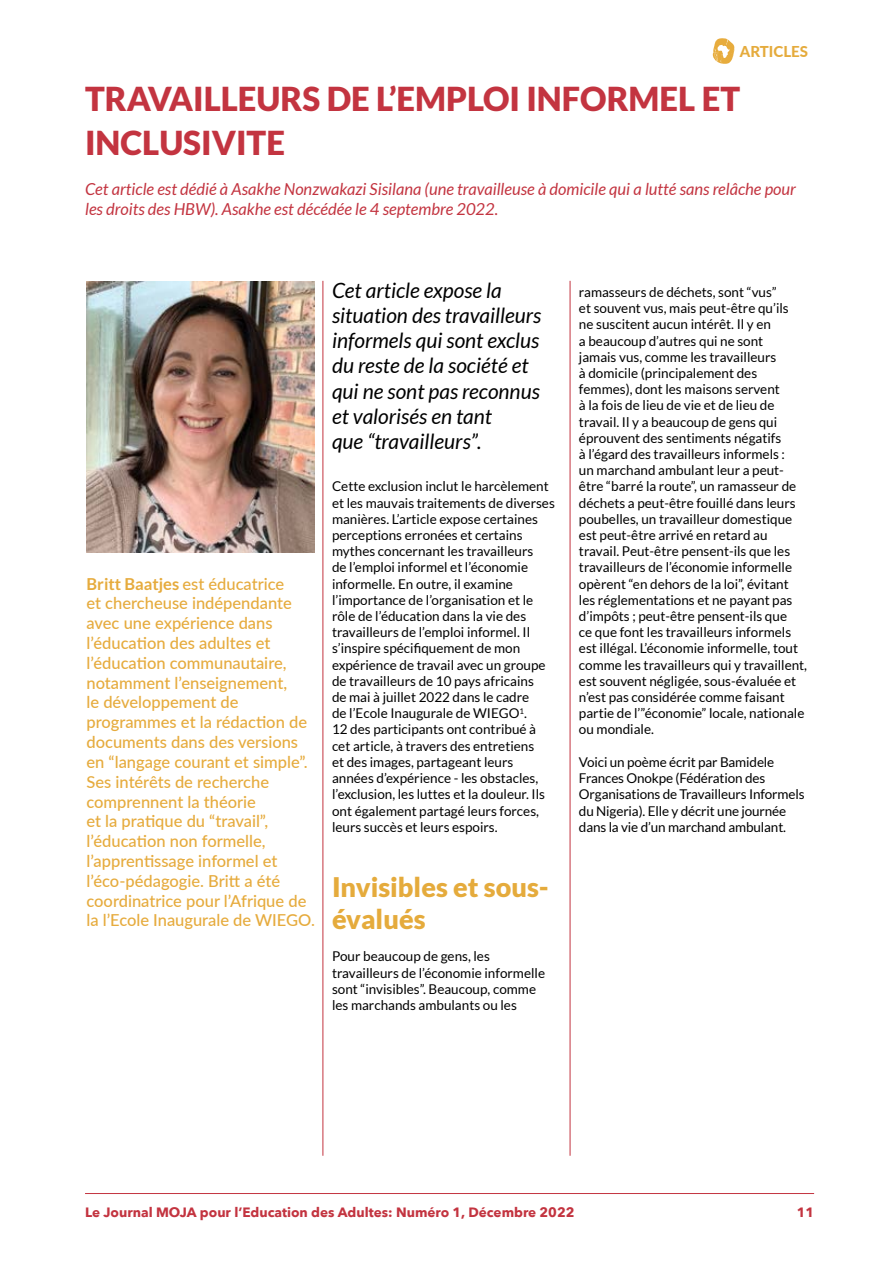
<style>
.page{position:relative;width:893px;height:1263px;background:#fff}
.page>*{position:absolute;margin:0;border:0;box-sizing:border-box;transform-origin:0 0}
.t1{font:900 33px/43.2px "Lato";color:#c33440}
.t2{font:900 27px/32.4px "Lato";color:#e5ab3c}
.t3{font:italic 21px/25.2px "Lato";color:#000}
.t4{font:500 16.5px/19.8px "Lato";color:#e6ab3d}
.t5{font:italic 16.5px/19.8px "Lato";color:#c33440}
.t6{font:800 15px "Lato";color:#e5ab3c}
.t7{font:13.5px/16.2px "Lato";color:#000}
.t8{font:700 13.5px "Avenir Next LT Pro";color:#c33440}
.s1{font-weight:700}
</style>
<div class="page">
<hr style="left:85px;top:1193px;width:729px;height:1px;background:#c33440">
<hr style="left:323px;top:281px;width:1px;height:875px;background:#c33440">
<hr style="left:570px;top:281px;width:1px;height:875px;background:#c33440">
<img style="left:86px;top:282px;width:229px;height:270px">
<svg style="left:713px;top:38px;width:21px;height:26px"></svg>
<p class="t6" style="left:740px;top:40px;width:70px">ARTICLES</p>
<h1 class="t1" style="left:85px;top:77px;width:657px">TRAVAILLEURS DE L’EMPLOI INFORMEL ET<br>INCLUSIVITE</h1>
<p class="t5" style="left:85px;top:180px;width:712px">Cet article est dédié à Asakhe Nonzwakazi Sisilana (une travailleuse à domicile qui a lutté sans relâche pour les droits des HBW). Asakhe est décédée le 4 septembre 2022.</p>
<p class="t4" style="left:87px;top:573px;width:230px"><span class="s1">Britt Baatjes</span> est éducatrice<br>et chercheuse indépendante avec une expérience dans l’éducation des adultes et l’éducation communautaire, notamment l’enseignement,<br>le développement de programmes et la rédaction de documents dans des versions en “langage courant et simple”.<br>Ses intérêts de recherche comprennent la théorie<br>et la pratique du “travail”, l’éducation non formelle, l’apprentissage informel et l’éco-pédagogie. Britt a été coordinatrice pour l’Afrique de la l’Ecole Inaugurale de WIEGO.</p>
<h3 class="t3" style="left:332px;top:278px;width:211px">Cet article expose la situation des travailleurs informels qui sont exclus du reste de la société et qui ne sont pas reconnus et valorisés en tant<br>que “travailleurs”.</h3>
<p class="t7" style="left:332px;top:478px;width:224px">Cette exclusion inclut le harcèlement et les mauvais traitements de diverses manières. L’article expose certaines perceptions erronées et certains mythes concernant les travailleurs<br>de l’emploi informel et l’économie informelle. En outre, il examine l’importance de l’organisation et le rôle de l’éducation dans la vie des travailleurs de l’emploi informel. Il s’inspire spécifiquement de mon expérience de travail avec un groupe de travailleurs de 10 pays africains<br>de mai à juillet 2022 dans le cadre<br>de l’Ecole Inaugurale de WIEGO<sup>1</sup>.<br>12 des participants ont contribué à cet article, à travers des entretiens<br>et des images, partageant leurs années d’expérience - les obstacles, l’exclusion, les luttes et la douleur. Ils ont également partagé leurs forces, leurs succès et leurs espoirs.</p>
<h2 class="t2" style="left:332px;top:870px;width:218px">Invisibles et sous&shy;évalués</h2>
<p class="t7" style="left:332px;top:948px;width:215px">Pour beaucoup de gens, les travailleurs de l’économie informelle sont “invisibles”. Beaucoup, comme les marchands ambulants ou les</p>
<p class="t7" style="left:579px;top:284px;width:230px">ramasseurs de déchets, sont “vus”<br>et souvent vus, mais peut-être qu’ils<br>ne suscitent aucun intérêt. Il y en<br>a beaucoup d’autres qui ne sont<br>jamais vus, comme les travailleurs<br>à domicile (principalement des femmes), dont les maisons servent<br>à la fois de lieu de vie et de lieu de travail. Il y a beaucoup de gens qui éprouvent des sentiments négatifs<br>à l’égard des travailleurs informels :<br>un marchand ambulant leur a peut&shy;être “barré la route”, un ramasseur de déchets a peut-être fouillé dans leurs poubelles, un travailleur domestique est peut-être arrivé en retard au travail. Peut-être pensent-ils que les travailleurs de l’économie informelle opèrent “en dehors de la loi”, évitant les réglementations et ne payant pas d’impôts ; peut-être pensent-ils que<br>ce que font les travailleurs informels est illégal. L’économie informelle, tout comme les travailleurs qui y travaillent, est souvent négligée, sous-évaluée et n’est pas considérée comme faisant partie de l’”économie” locale, nationale ou mondiale.</p>
<p class="t7" style="left:579px;top:754px;width:227px">Voici un poème écrit par Bamidele Frances Onokpe (Fédération des Organisations de Travailleurs Informels du Nigeria). Elle y décrit une journée dans la vie d’un marchand ambulant.</p>
<p class="t8" style="left:85px;top:1204px;width:491px">Le Journal MOJA pour l’Education des Adultes: Numéro 1, Décembre 2022</p>
<p class="t8" style="left:797px;top:1204px;width:19px">11</p>
</div>
